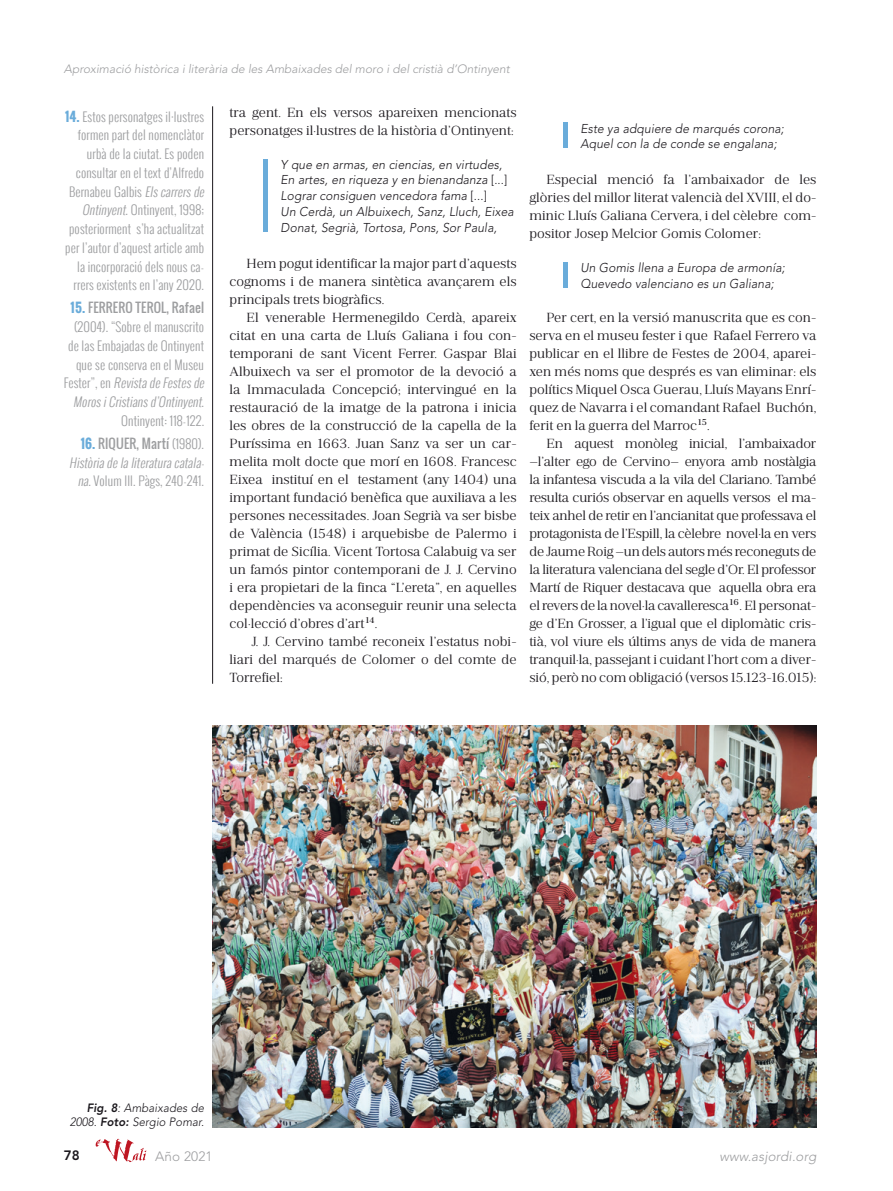
<style>
.page{position:relative;width:893px;height:1191px;background:#fff}
.page>*{position:absolute;margin:0;border:0;box-sizing:border-box;transform-origin:0 0}
.t1{font:13.5px/18px "Jules Text";letter-spacing:-.005em;color:#1a171c;text-align:justify}
.t2{font:italic 300 13.5px "Avenir LT Std";letter-spacing:.01em;color:#9d9ea0}
.t3{font:300 13.5px "Avenir LT Std";letter-spacing:.01em;color:#9d9ea0}
.t4{font:800 13.5px "Avenir LT Std";color:#1a171c}
.t5{font:300 12.75px/18.8px "Oswald";letter-spacing:.01em;color:#9d9ea0;text-align:right}
.Citas{font:italic 300 12.75px "Avenir LT Std";letter-spacing:.01em;color:#1a171c;scale:.95 1}
.t6{font:italic 300 12.75px/18.8px "Oswald";color:#9d9ea0;text-align:right}
.t7{font:italic 300 12px "Avenir LT Std";color:#9d9ea0}
.t8{font:italic 300 12px/14.4px "Avenir LT Std";letter-spacing:.01em;color:#1a171c;text-align:right;scale:.95 1}
.s1{font-style:normal}
.s2{font-weight:700;color:#6aacda}
.s3{font-style:italic}
.s4{font-weight:400}
.s5{font-weight:700;font-style:normal;color:#6aacda}
.s6{font-weight:400;font-style:normal}
.s7{font-weight:800}
</style>
<div class="page">
<hr style="left:212px;top:106px;width:1px;height:578px;background:#1a171c">
<img style="left:213px;top:725px;width:603px;height:402px">
<hr style="left:264px;top:159px;width:4px;height:72px;background:#6aacda">
<div style="left:563px;top:262px;width:5px;height:26px;background:#6aacda"></div>
<div style="left:563px;top:123px;width:5px;height:25px;background:#6aacda"></div>
<svg style="left:96px;top:1138px;width:50px;height:24px"></svg>
<p class="t7" style="left:64px;top:62px;width:448px">Aproximació històrica i literària de les Ambaixades del moro i del cristià d’Ontinyent</p>
<p class="t1" style="left:230px;top:103px;width:289px">tra gent. En els versos apareixen mencionats personatges il·lustres de la història d’Ontinyent:</p>
<p class="Citas" style="left:281px;top:157px;width:235px">Y que en armas, en ciencias, en virtudes,</p>
<p class="Citas" style="left:281px;top:172px;width:240px">En artes, en riqueza y en bienandanza <span class="s1">[...]</span></p>
<p class="Citas" style="left:281px;top:188px;width:219px">Lograr consiguen vencedora fama <span class="s1">[...]</span></p>
<p class="Citas" style="left:281px;top:204px;width:247px">Un Cerdà, un Albuixech, Sanz, Lluch, Eixea</p>
<p class="Citas" style="left:281px;top:220px;width:229px">Donat, Segrià, Tortosa, Pons, Sor Paula,</p>
<p class="t1" style="left:230px;top:254px;width:289px;text-indent:17px">Hem pogut identificar la major part d’aquests cognoms i de manera sintètica avançarem els principals trets biogràfics.</p>
<p class="t1" style="left:230px;top:308px;width:289px;text-indent:17px">El venerable Hermenegildo Cerdà, apareix citat en una carta de Lluís Galiana i fou con&shy;temporani de sant Vicent Ferrer. Gaspar Blai Albuixech va ser el promotor de la devoció a la Immaculada Concepció; intervingué en la restauració de la imatge de la patrona i inicia les obres de la construcció de la capella de la Puríssima en 1663. Juan Sanz va ser un car&shy;melita molt docte que morí en 1608. Francesc Eixea instituí en el testament (any 1404) una important fundació benèfica que auxiliava a les persones necessitades. Joan Segrià va ser bisbe de València (1548) i arquebisbe de Palermo i primat de Sicília. Vicent Tortosa Calabuig va ser un famós pintor contemporani de J. J. Cervino i era propietari de la finca “L’ereta”, en aquelles dependències va aconseguir reunir una selecta col·lecció d’obres d’art <sup>14</sup>.</p>
<p class="t1" style="left:230px;top:632px;width:289px;text-indent:22px">J. J. Cervino també reconeix l’estatus nobi&shy;liari del marqués de Colomer o del comte de Torrefiel:</p>
<p class="t5" style="left:65px;top:107px;width:144px"><span class="s2">14.</span> Estos personatges il·lustres formen part del nomenclàtor urbà de la ciutat. Es poden consultar en el text d’Alfredo<br>Bernabeu Galbis <span class="s3">Elscarrersde<br>Ontinyent</span>. Ontinyent, 1998; posteriorment s’ha actualitzat per l’autor d’aquest article amb la incorporació dels nous ca&shy;rrers existents en l’any 2020.</p>
<p class="t5" style="left:64px;top:299px;width:145px"><span class="s2">15.</span> <span class="s4">FERRERO TEROL, Rafael </span>(2004). “Sobre el manuscrito de las Embajadas de Ontinyent que se conserva en el Museu<br>F e s t e r ” , e n <span class="s3">RevistadeFestesde<br>MorosiCristiansd’Ontinyent</span>.<br>Ontinyent: 118-122.</p>
<p class="t6" style="left:69px;top:434px;width:140px"><span class="s5">16.</span> <span class="s6">RIQUER, Martí</span> <span class="s1">(1980).<br></span>Històriadelaliteraturacatala&shy;na<span class="s1">. Volum III. Pàgs, 240-241.</span></p>
<p class="Citas" style="left:580px;top:121px;width:216px">Este ya adquiere de marqués corona;</p>
<p class="Citas" style="left:580px;top:136px;width:208px">Aquel con la de conde se engalana;</p>
<p class="t1" style="left:529px;top:170px;width:289px;text-indent:17px">Especial menció fa l’ambaixador de les glòries del millor literat valencià del XVIII, el do&shy;minic Lluís Galiana Cervera, i del cèlebre com&shy;positor Josep Melcior Gomis Colomer:</p>
<p class="Citas" style="left:580px;top:260px;width:217px">Un Gomis llena a Europa de armonía;</p>
<p class="Citas" style="left:580px;top:276px;width:205px">Quevedo valenciano es un Galiana;</p>
<p class="t1" style="left:529px;top:308px;width:289px;text-indent:17px">Per cert, en la versió manuscrita que es con&shy;serva en el museu fester i que Rafael Ferrero va publicar en el llibre de Festes de 2004, aparei&shy;xen més noms que després es van eliminar: els polítics Miquel Osca Guerau, Lluís Mayans Enrí&shy;quez de Navarra i el comandant Rafael Buchón, ferit en la guerra del Marroc<sup>15</sup>.</p>
<p class="t1" style="left:529px;top:434px;width:289px;text-indent:17px">En aquest monòleg inicial, l’ambaixador —l’alter ego de Cervino— enyora amb nostàlgia la infantesa viscuda a la vila del Clariano. També resulta curiós observar en aquells versos el ma&shy;teix anhel de retir en l’ancianitat que professava el protagonista de l’Espill, la cèlebre novel·la en vers de Jaume Roig —un dels autors més reconeguts de la literatura valenciana del segle d’Or. El professor Martí de Riquer destacava que aquella obra era el revers de la novel·la cavalleresca<sup>16</sup>. El personat&shy;ge d’En Grosser, a l’igual que el diplomàtic cris&shy;tià, vol viure els últims anys de vida de manera tranquil·la, passejant i cuidant l’hort com a diver&shy;sió, però no com obligació (versos 15.123-16.015):</p>
<p class="t8" style="left:70px;top:1100px;width:143px"><span class="s7">Fig. 8</span>: Ambaixades de<br>2008. <span class="s7">Foto:</span> Sergio Pomar.</p>
<p class="t4" style="left:64px;top:1147px;width:18px">78</p>
<p class="t3" style="left:155px;top:1147px;width:59px">Año 2021</p>
<p class="t2" style="left:719px;top:1147px;width:98px">www.asjordi.org</p>
</div>
